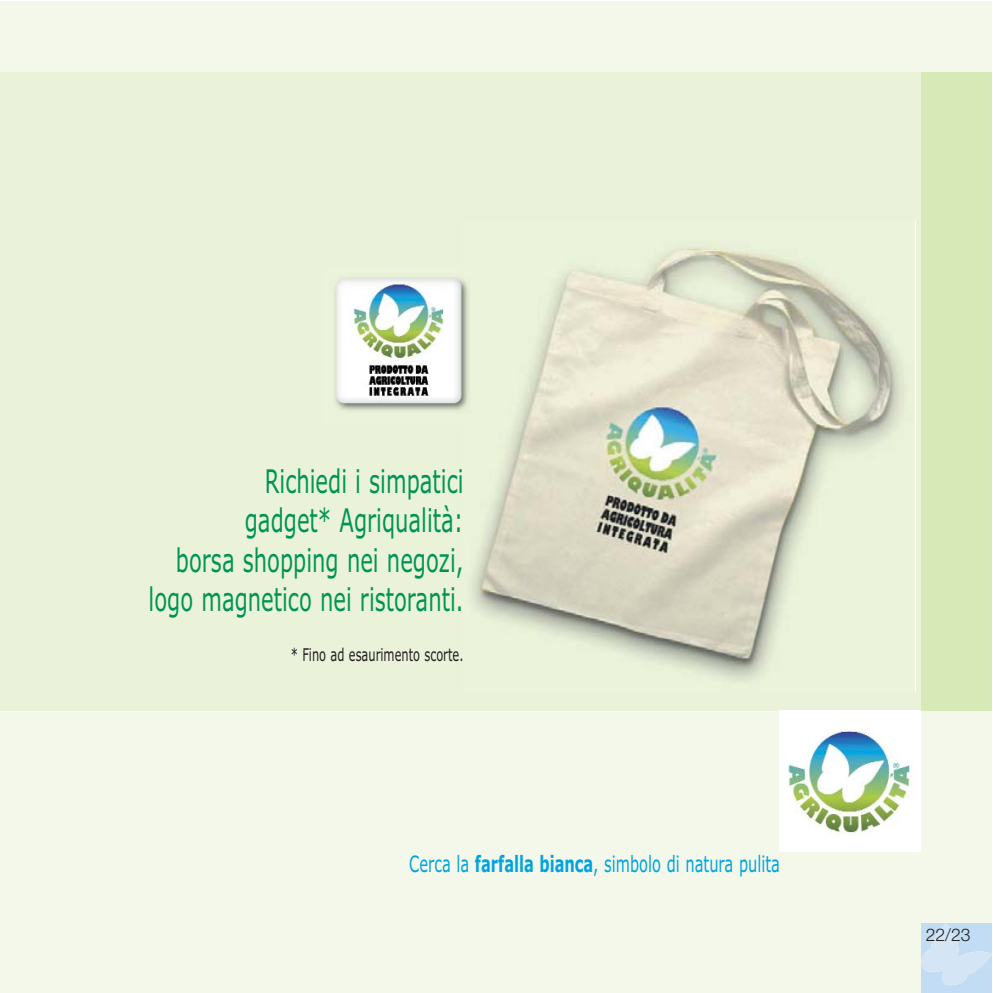
<style>
.page{position:relative;width:993px;height:993px;background:#fff}
.page>*{position:absolute;margin:0;border:0;box-sizing:border-box;transform-origin:0 0}
.t1{font:32.5px/39px "Verdana";color:#009454;text-align:right;scale:.65 1}
.t2{font:22.5px "Verdana";color:#00a3de;scale:.65 1}
.t3{font:17.5px "Verdana";color:#231f20;scale:.65 1}
.t4{font:300 17.5px "Helvetica Neue";color:#231f20}
.s1{font-weight:700}
</style>
<div class="page">
<div style="left:0;top:1px;width:991px;height:991px;background:#f3f8eb"></div>
<div style="left:0;top:72px;width:991px;height:638px;background:#eaf3da"></div>
<div style="left:920px;top:72px;width:71px;height:638px;background:#d8e9b8"></div>
<div style="left:778px;top:710px;width:142px;height:141px;background:#fff"></div>
<img style="left:784px;top:724px;width:127px;height:110px">
<div style="left:920px;top:922px;width:71px;height:70px;background:#c1dcf3"></div>
<svg style="left:920px;top:922px;width:71px;height:63px"></svg>
<img style="left:471px;top:247px;width:433px;height:434px">
<img style="left:335px;top:267px;width:145px;height:157px">
<p class="t1" style="left:148px;top:465px;width:486px">Richiedi i simpatici<br>gadget* Agriqualità:<br>borsa shopping nei negozi, logo magnetico nei ristoranti.</p>
<p class="t3" style="left:290px;top:647px;width:267px">* Fino ad esaurimento scorte.</p>
<p class="t2" style="left:409px;top:854px;width:571px">Cerca la <span class="s1">farfalla bianca</span>, simbolo di natura pulita</p>
<p class="t4" style="left:925px;top:928px;width:46px">22/23</p>
</div>
